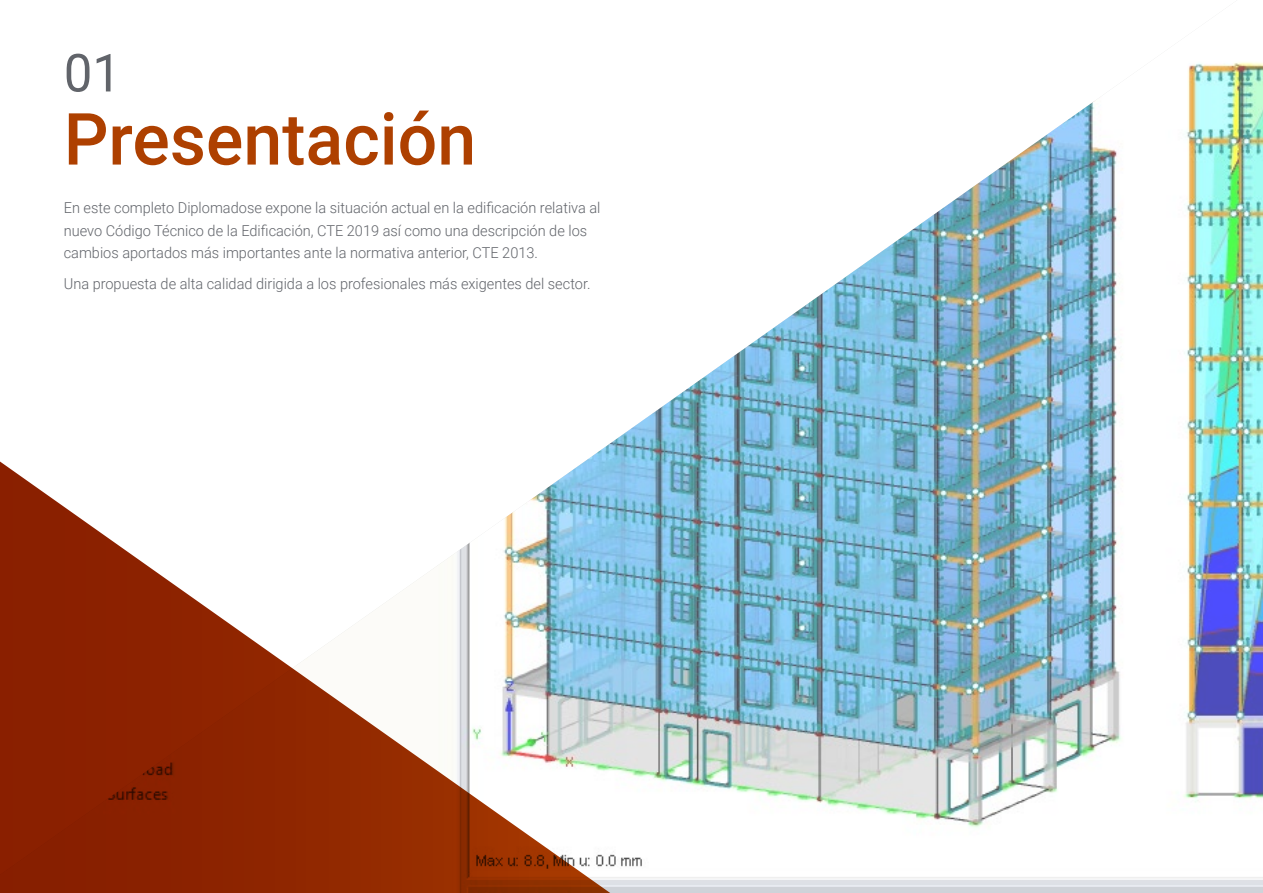
<style>
.page{position:relative;width:1263px;height:893px;background:#fff}
.page>*{position:absolute;margin:0;border:0;box-sizing:border-box;transform-origin:0 0}
.t1{font:500 72px "Roboto";color:#ae4000}
.t2{font:52.5px "Roboto";color:#61646a}
.t3{font:300 15px/22.5px "Roboto";color:#61646a}
</style>
<div class="page">
<img style="left:606px;top:62px;width:657px;height:831px">
<svg style="left:0;top:446px;width:640px;height:447px"></svg>
<h2 class="t2" style="left:64px;top:36px;width:59px">01</h2>
<h1 class="t1" style="left:64px;top:89px;width:414px">Presentación</h1>
<p class="t3" style="left:64px;top:196px;width:538px">En este completo Diplomadose expone la situación actual en la edificación relativa al nuevo Código Técnico de la Edificación, CTE 2019 así como una descripción de los cambios aportados más importantes ante la normativa anterior, CTE 2013.</p>
<p class="t3" style="left:64px;top:272px;width:528px">Una propuesta de alta calidad dirigida a los profesionales más exigentes del sector.</p>
</div>
